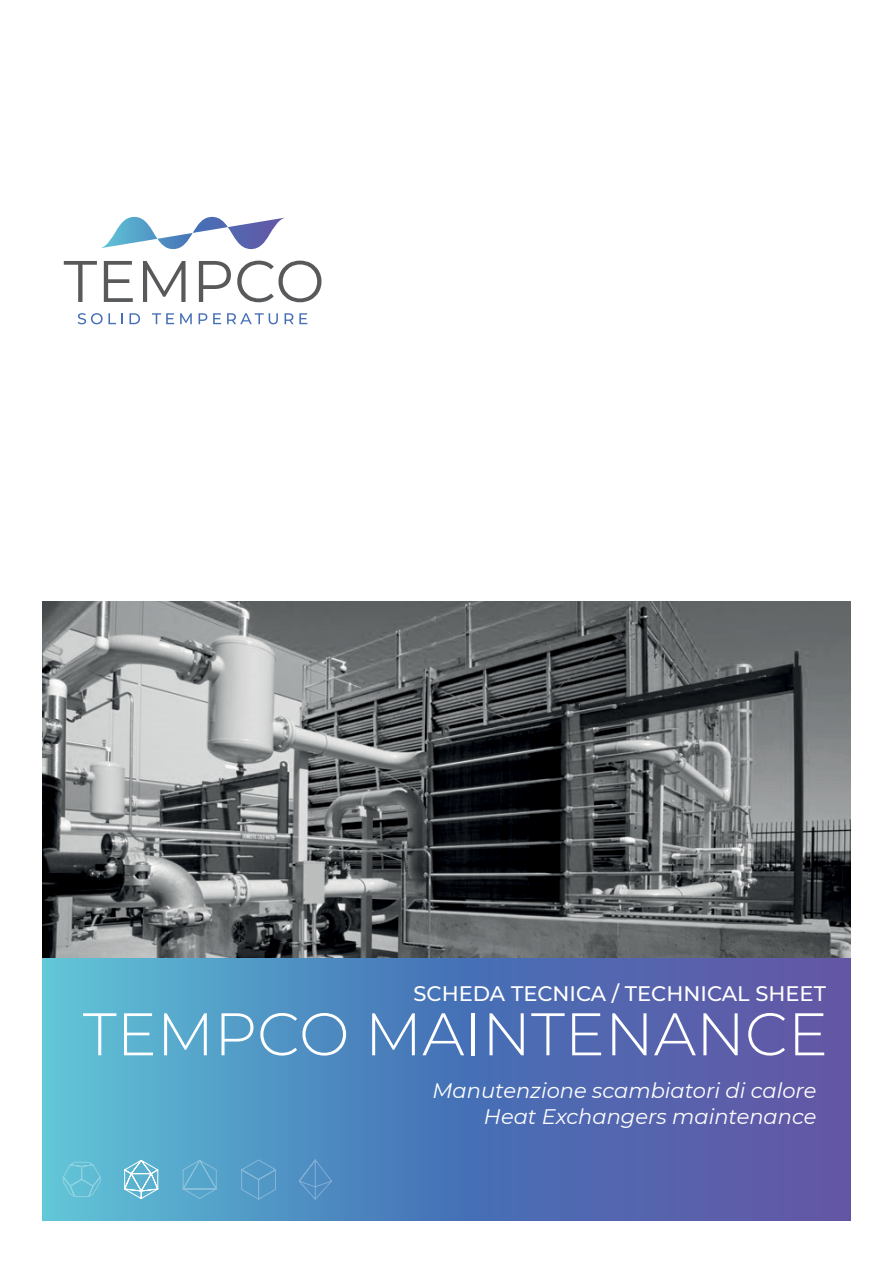
<style>
.page{position:relative;width:893px;height:1263px;background:#fff}
.page>*{position:absolute;margin:0;border:0;box-sizing:border-box;transform-origin:0 0}
.t1{font:300 60px "Montserrat";color:#fff}
.t2{font:italic 21px/25.2px "Montserrat";color:#fff;text-align:right}
.t3{font:500 21px "Montserrat";color:#fff}
</style>
<div class="page">
<svg style="left:43px;top:958px;width:807px;height:262px;background:#537eb9"></svg>
<svg style="left:62px;top:1161px;width:39px;height:37px"></svg>
<svg style="left:298px;top:1159px;width:34px;height:41px"></svg>
<svg style="left:240px;top:1159px;width:37px;height:41px;background:#579cc8"></svg>
<svg style="left:182px;top:1158px;width:36px;height:41px"></svg>
<svg style="left:121px;top:1158px;width:40px;height:42px;background:#7dc1d9"></svg>
<svg style="left:64px;top:261px;width:33px;height:41px"></svg>
<svg style="left:104px;top:261px;width:29px;height:41px"></svg>
<svg style="left:143px;top:261px;width:43px;height:41px"></svg>
<svg style="left:199px;top:261px;width:32px;height:41px"></svg>
<svg style="left:237px;top:261px;width:84px;height:41px"></svg>
<svg style="left:101px;top:217px;width:184px;height:32px"></svg>
<svg style="left:78px;top:313px;width:45px;height:11px"></svg>
<svg style="left:130px;top:313px;width:10px;height:11px"></svg>
<svg style="left:152px;top:313px;width:22px;height:11px"></svg>
<svg style="left:180px;top:313px;width:12px;height:11px"></svg>
<svg style="left:199px;top:313px;width:8px;height:11px"></svg>
<svg style="left:213px;top:313px;width:8px;height:11px"></svg>
<svg style="left:227px;top:313px;width:51px;height:11px"></svg>
<svg style="left:285px;top:313px;width:22px;height:11px"></svg>
<img style="left:43px;top:602px;width:807px;height:356px">
<p class="t3" style="left:413px;top:978px;width:414px">SCHEDA TECNICA / TECHNICAL SHEET</p>
<h1 class="t1" style="left:83px;top:993px;width:747px">TEMPCO MAINTENANCE</h1>
<p class="t2" style="left:433px;top:1077px;width:385px">Manutenzione scambiatori di calore<br>Heat Exchangers maintenance</p>
</div>
